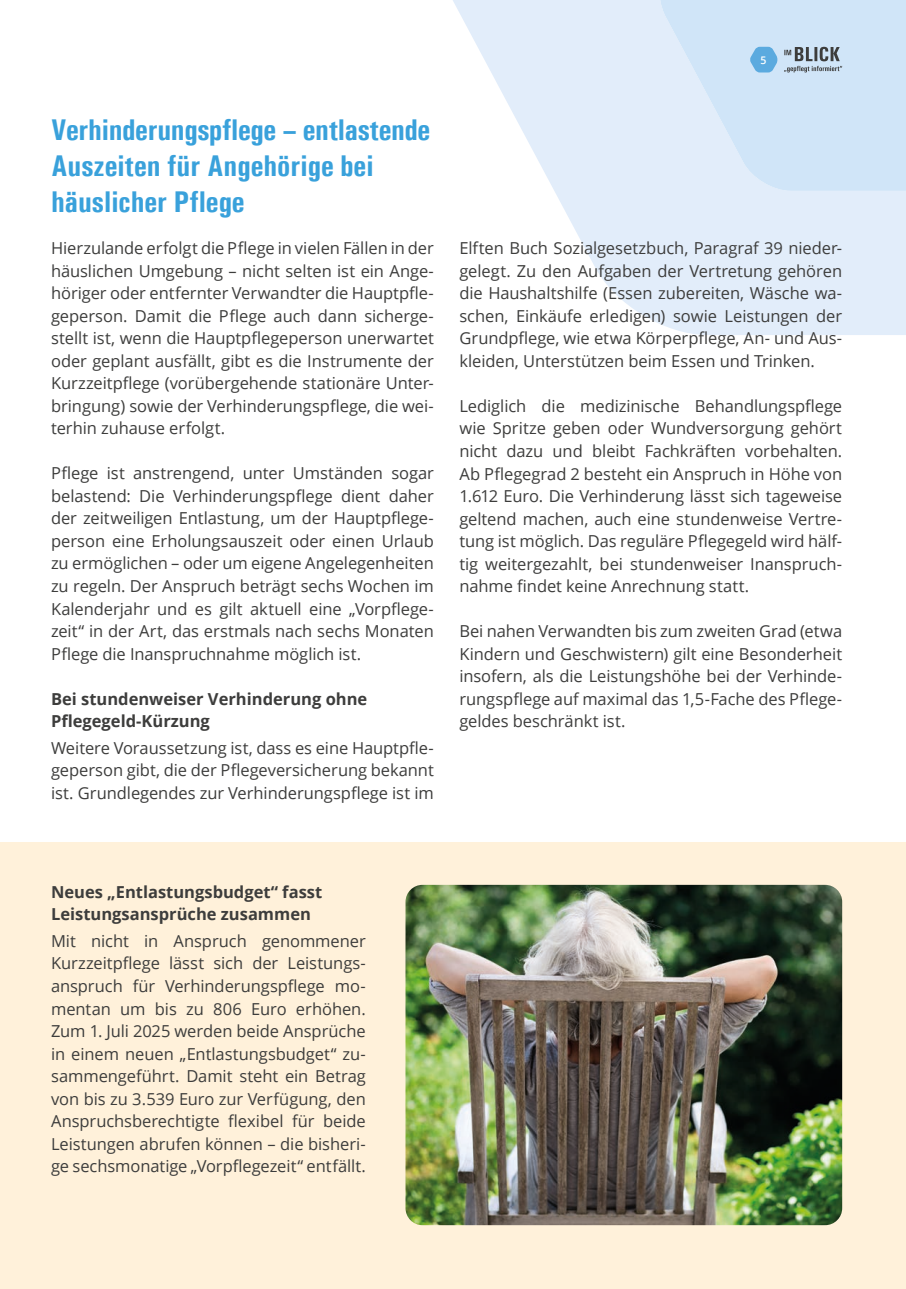
<style>
.page{position:relative;width:906px;height:1289px;background:#fff}
.page>*{position:absolute;margin:0;border:0;box-sizing:border-box;transform-origin:0 0}
.t1{font:700 30px/36px "Univers Condensed";color:#39a1db}
.t2{font:16.5px/22.5px "Open Sans";letter-spacing:-.005em;color:#3d3d3c;text-align:justify}
.t3{font:700 16.5px/22.5px "Open Sans";color:#3d3d3c}
.t4{font:600 10.5px "Open Sans";color:#fff}
</style>
<div class="page">
<div style="left:0;top:842px;width:906px;height:446px;background:#fff1da"></div>
<img style="left:405px;top:884px;width:437px;height:341px">
<svg style="left:453px;top:0;width:453px;height:335px;fill:#e2edfa"></svg>
<svg style="left:660px;top:0;width:246px;height:191px;background:#d3e6f8"></svg>
<svg style="left:784px;top:47px;width:58px;height:25px"></svg>
<svg style="left:750px;top:47px;width:27px;height:25px"></svg>
<h1 class="t1" style="left:51px;top:111px;width:381px">Verhinderungspflege – entlastende<br>Auszeiten für Angehörige bei häuslicher Pflege</h1>
<p class="t2" style="left:51px;top:236px;width:384px">Hierzulande erfolgt die Pflege in vielen Fällen in der häuslichen Umgebung – nicht selten ist ein Ange&shy;höriger oder entfernter Verwandter die Hauptpfle&shy;geperson. Damit die Pflege auch dann sicherge&shy;stellt ist, wenn die Hauptpflegeperson unerwartet oder geplant ausfällt, gibt es die Instrumente der Kurzzeitpflege (vorübergehende stationäre Unter&shy;bringung) sowie der Verhinderungspflege, die wei&shy;terhin zuhause erfolgt.</p>
<p class="t2" style="left:51px;top:462px;width:384px">Pflege ist anstrengend, unter Umständen sogar belastend: Die Verhinderungspflege dient daher der zeitweiligen Entlastung, um der Hauptpflege&shy;person eine Erholungsauszeit oder einen Urlaub zu ermöglichen – oder um eigene Angelegenheiten zu regeln. Der Anspruch beträgt sechs Wochen im Kalenderjahr und es gilt aktuell eine „Vorpflege&shy;zeit“ in der Art, das erstmals nach sechs Monaten Pflege die Inanspruchnahme möglich ist.</p>
<p class="t3" style="left:51px;top:687px;width:318px">Bei stundenweiser Verhinderung ohne<br>Pflegegeld-Kürzung</p>
<p class="t2" style="left:51px;top:736px;width:384px">Weitere Voraussetzung ist, dass es eine Hauptpfle&shy;geperson gibt, die der Pflegeversicherung bekannt ist. Grundlegendes zur Verhinderungspflege ist im</p>
<p class="t4" style="left:760px;top:53px;width:7px">5</p>
<p class="t2" style="left:459px;top:237px;width:384px">Elften Buch Sozialgesetzbuch, Paragraf 39 nieder&shy;gelegt. Zu den Aufgaben der Vertretung gehören die Haushaltshilfe (Essen zubereiten, Wäsche wa&shy;schen, Einkäufe erledigen) sowie Leistungen der Grundpflege, wie etwa Körperpflege, An- und Aus&shy;kleiden, Unterstützen beim Essen und Trinken.</p>
<p class="t2" style="left:459px;top:394px;width:384px">Lediglich die medizinische Behandlungspflege wie Spritze geben oder Wundversorgung gehört nicht dazu und bleibt Fachkräften vorbehalten.<br>Ab Pflegegrad 2 besteht ein Anspruch in Höhe von 1.612 Euro. Die Verhinderung lässt sich tageweise geltend machen, auch eine stundenweise Vertre&shy;tung ist möglich. Das reguläre Pflegegeld wird hälf&shy;tig weitergezahlt, bei stundenweiser Inanspruch&shy;nahme findet keine Anrechnung statt.</p>
<p class="t2" style="left:459px;top:619px;width:384px">Bei nahen Verwandten bis zum zweiten Grad (etwa Kindern und Geschwistern) gilt eine Besonderheit insofern, als die Leistungshöhe bei der Verhinde&shy;rungspflege auf maximal das 1,5-Fache des Pflege&shy;geldes beschränkt ist.</p>
<p class="t3" style="left:51px;top:880px;width:273px">Neues „Entlastungsbudget“ fasst<br>Leistungsansprüche zusammen</p>
<p class="t2" style="left:51px;top:929px;width:316px">Mit nicht in Anspruch genommener Kurzzeitpflege lässt sich der Leistungs&shy;anspruch für Verhinderungspflege mo&shy;mentan um bis zu 806 Euro erhöhen.<br>Zum 1. Juli 2025 werden beide Ansprüche in einem neuen „Entlastungsbudget“ zu&shy;sammengeführt. Damit steht ein Betrag von bis zu 3.539 Euro zur Verfügung, den Anspruchsberechtigte flexibel für beide Leistungen abrufen können – die bisheri&shy;ge sechsmonatige „Vorpflegezeit“ entfällt.</p>
</div>
